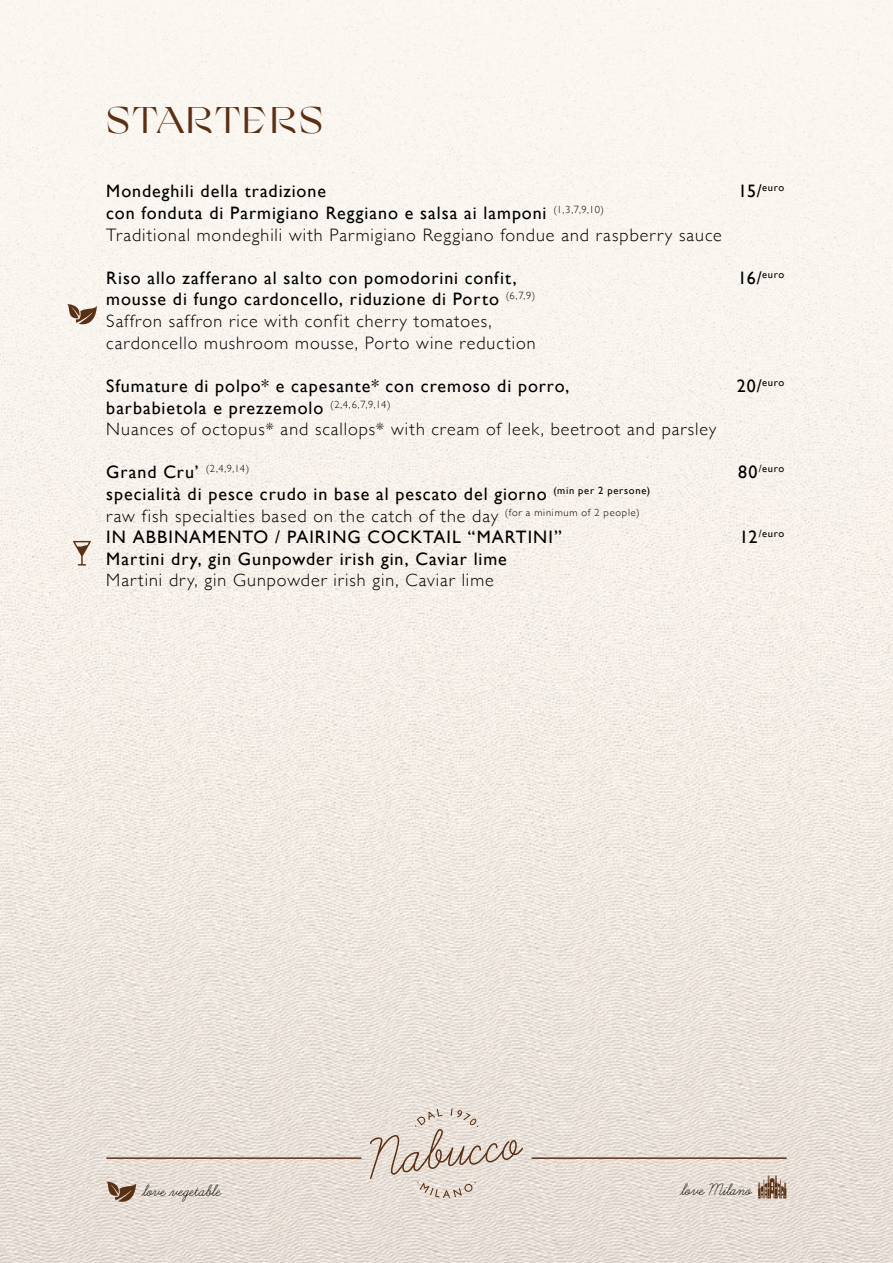
<style>
.page{position:relative;width:893px;height:1263px;background:#fff}
.page>*{position:absolute;margin:0;border:0;box-sizing:border-box;transform-origin:0 0}
.t1{font:37.5px "Grand Slang";letter-spacing:.02em;color:#5a3014}
.t2{font:300 18px/21.6px "Gill Sans";letter-spacing:.055em;color:#000}
.t3{font:18px/21.6px "Gill Sans";letter-spacing:.05em;color:#000}
.t4{font:18px "Learning Curve";color:#000}
.t5{font:10.5px "Gill Sans";letter-spacing:.07em;color:#000}
.t6{font:300 10.5px "Gill Sans";color:#000}
.s1{font-size:18px}
.s2{font-weight:400}
.s3{font-weight:400;font-size:18px}
.s4{font-weight:300}
</style>
<div class="page">
<img style="left:0;top:0;width:893px;height:1263px">
<hr style="left:106px;top:1157px;width:255px;height:2px;background:#5a3014">
<svg style="left:370px;top:1108px;width:153px;height:90px;background:#dcd1c7"></svg>
<hr style="left:531px;top:1157px;width:256px;height:2px;background:#5a3014">
<svg style="left:758px;top:1175px;width:29px;height:23px"></svg>
<svg style="left:106px;top:1181px;width:30px;height:24px"></svg>
<svg style="left:67px;top:304px;width:30px;height:23px"></svg>
<svg style="left:73px;top:541px;width:18px;height:25px"></svg>
<h1 class="t1" style="left:106px;top:99px;width:218px">STARTERS</h1>
<p class="t3" style="left:106px;top:180px;width:221px">Mondeghili della tradizione</p>
<p class="t5" style="left:738px;top:182px;width:48px"><span class="s1">15/</span>euro</p>
<p class="t2" style="left:106px;top:202px;width:617px"><span class="s2">con fonduta di Parmigiano Reggiano e salsa ai lamponi</span> <sup>(1,3,7,9,10)<br></sup>Traditional mondeghili with Parmigiano Reggiano fondue and raspberry sauce</p>
<p class="t3" style="left:106px;top:267px;width:412px">Riso allo zafferano al salto con pomodorini confit,</p>
<p class="t5" style="left:738px;top:268px;width:48px"><span class="s1">16/</span>euro</p>
<p class="t2" style="left:106px;top:288px;width:431px"><span class="s2">mousse di fungo cardoncello, riduzione di Porto</span> <sup>(6,7,9)<br></sup>Saffron saffron rice with confit cherry tomatoes, cardoncello mushroom mousse, Porto wine reduction</p>
<p class="t3" style="left:106px;top:375px;width:465px">Sfumature di polpo* e capesante* con cremoso di porro,</p>
<p class="t5" style="left:737px;top:376px;width:49px"><span class="s1">20/</span>euro</p>
<p class="t2" style="left:106px;top:396px;width:612px"><span class="s2">barbabietola e prezzemolo</span> <sup>(2,4,6,7,9,14)<br></sup>Nuances of octopus* and scallops* with cream of leek, beetroot and parsley</p>
<p class="t6" style="left:106px;top:461px;width:145px"><span class="s3">Grand Cru’</span> (2,4,9,14)</p>
<p class="t5" style="left:738px;top:463px;width:48px"><span class="s1">80</span>/euro</p>
<p class="t3" style="left:106px;top:483px;width:545px">specialità di pesce crudo in base al pescato del giorno <sup>(min</sup> <sup>per</sup> <sup>2</sup> <sup>persone) </sup><span class="s4">raw fish specialties based on the catch of the day</span> <sup>(for</sup> <sup>a</sup> <sup>minimum</sup> <sup>of</sup> <sup>2</sup> <sup>people)<br></sup>IN ABBINAMENTO / PAIRING COCKTAIL “MARTINI”</p>
<p class="t5" style="left:740px;top:527px;width:46px"><span class="s1">12</span>/euro</p>
<p class="t3" style="left:106px;top:548px;width:402px">Martini dry, gin Gunpowder irish gin, Caviar lime</p>
<p class="t2" style="left:106px;top:569px;width:389px">Martini dry, gin Gunpowder irish gin, Caviar lime</p>
<p class="t4" style="left:143px;top:1181px;width:80px">love vegetable</p>
<p class="t4" style="left:681px;top:1180px;width:72px">love Milano</p>
</div>
